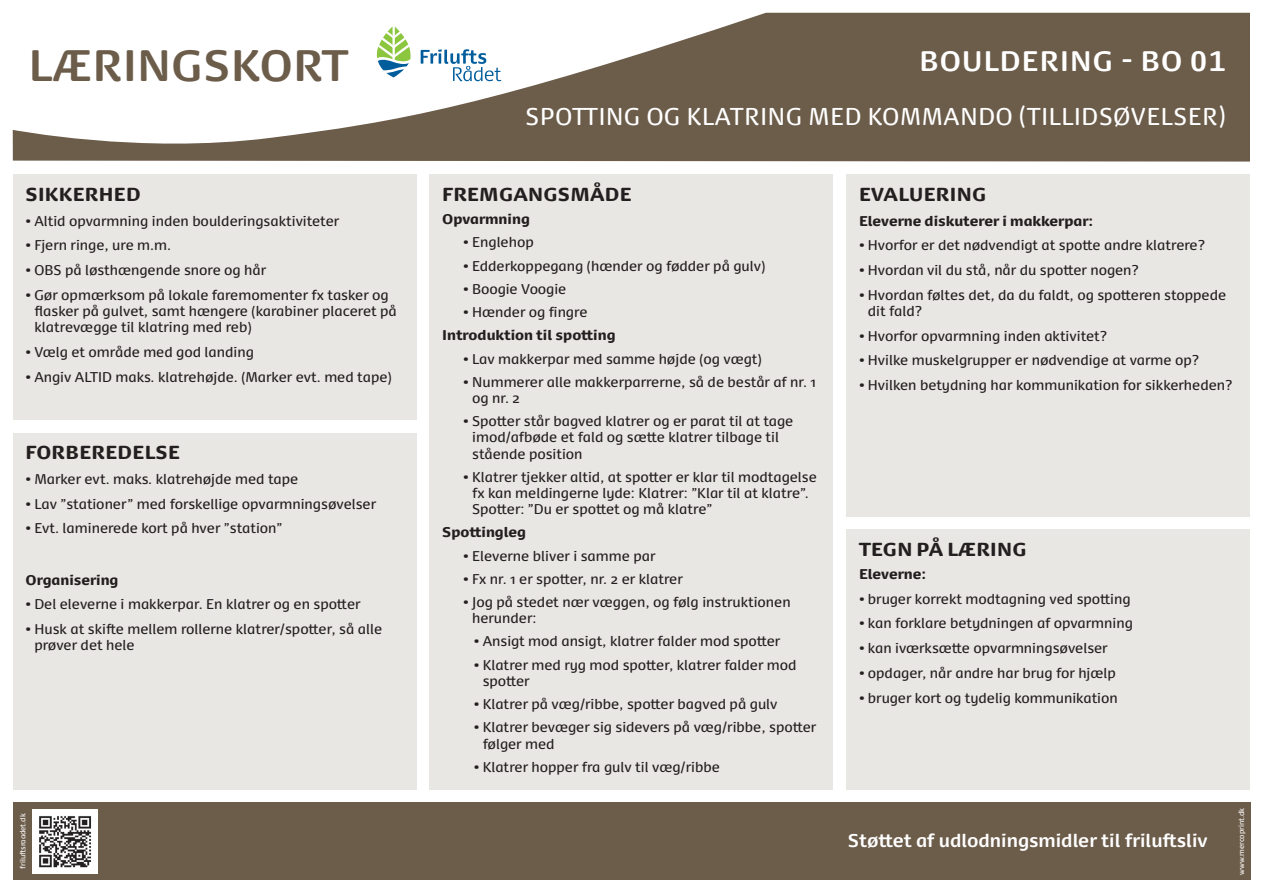
<style>
.page{position:relative;width:1263px;height:893px;background:#fff}
.page>*{position:absolute;margin:0;border:0;box-sizing:border-box;transform-origin:0 0}
.t1{font:700 42px "Dancer Pro";letter-spacing:.015em;color:#6c5c4a}
.t2{font:700 27px "Dancer Pro";letter-spacing:.045em;color:#fff}
.t3{font:23.25px "Dancer Pro";letter-spacing:.035em;color:#fff}
.t4{font:900 18px "Dancer Pro";letter-spacing:.015em;color:#231f20}
.t5{font:700 17.7px "Dancer Pro";color:#fff}
.t6{font:13.5px/16.2px "Dancer Pro";color:#231f20}
.t7{font:900 13.5px "Dancer Pro";color:#231f20}
.t8{font:7.2px "Dancer Pro";color:#fff}
.s1{font-weight:900}
</style>
<div class="page">
<div style="left:13px;top:802px;width:1237px;height:78px;background:#6c5c4a"></div>
<svg style="left:13px;top:13px;width:1237px;height:149px;fill:#6c5c4a"></svg>
<div style="left:846px;top:529px;width:404px;height:260px;background:#e9e7e3"></div>
<div style="left:13px;top:433px;width:404px;height:356px;background:#e9e7e3"></div>
<div style="left:13px;top:174px;width:404px;height:246px;background:#e9e7e3"></div>
<div style="left:429px;top:174px;width:404px;height:615px;background:#e9e7e3"></div>
<div style="left:846px;top:174px;width:404px;height:343px;background:#e9e7e3"></div>
<img style="left:33px;top:809px;width:64px;height:65px">
<svg style="left:421px;top:49px;width:80px;height:32px"></svg>
<svg style="left:377px;top:26px;width:34px;height:51px"></svg>
<p class="t1" style="left:29px;top:36px;width:321px">LÆRINGSKORT</p>
<p class="t4" style="left:26px;top:181px;width:117px">SIKKERHED</p>
<p class="t6" style="left:26px;top:212px;width:315px"><span class="s1">•</span> Altid opvarmning inden boulderingsaktiviteter</p>
<p class="t6" style="left:26px;top:237px;width:147px"><span class="s1">•</span> Fjern ringe, ure m.m.</p>
<p class="t6" style="left:26px;top:261px;width:242px"><span class="s1">•</span> OBS på løsthængende snore og hår</p>
<p class="t6" style="left:34px;top:286px;width:364px;text-indent:-9px"><span class="s1">•</span> Gør opmærksom på lokale faremomenter fx tasker og flasker på gulvet, samt hængere (karabiner placeret på klatrevægge til klatring med reb)</p>
<p class="t6" style="left:26px;top:343px;width:230px"><span class="s1">•</span> Vælg et område med god landing</p>
<p class="t6" style="left:26px;top:368px;width:368px"><span class="s1">•</span> Angiv ALTID maks. klatrehøjde. (Marker evt. med tape)</p>
<p class="t4" style="left:26px;top:439px;width:156px">FORBEREDELSE</p>
<p class="t6" style="left:26px;top:470px;width:274px"><span class="s1">•</span> Marker evt. maks. klatrehøjde med tape</p>
<p class="t6" style="left:26px;top:495px;width:352px"><span class="s1">•</span> Lav ”stationer” med forskellige opvarmningsøvelser</p>
<p class="t6" style="left:26px;top:520px;width:258px"><span class="s1">•</span> Evt. laminerede kort på hver ”station”</p>
<p class="t7" style="left:26px;top:569px;width:94px">Organisering</p>
<p class="t6" style="left:26px;top:596px;width:336px"><span class="s1">•</span> Del eleverne i makkerpar. En klatrer og en spotter</p>
<p class="t6" style="left:34px;top:620px;width:349px;text-indent:-9px"><span class="s1">•</span> Husk at skifte mellem rollerne klatrer/spotter, så alle prøver det hele</p>
<p class="t2" style="left:919px;top:42px;width:308px">BOULDERING - BO 01</p>
<p class="t3" style="left:526px;top:100px;width:701px">SPOTTING OG KLATRING MED KOMMANDO (TILLIDSØVELSER)</p>
<p class="t4" style="left:442px;top:181px;width:191px">FREMGANGSMÅDE</p>
<p class="t7" style="left:442px;top:209px;width:89px">Opvarmning</p>
<p class="t6" style="left:463px;top:234px;width:72px"><span class="s1">•</span> Englehop</p>
<p class="t6" style="left:463px;top:257px;width:304px"><span class="s1">•</span> Edderkoppegang (hænder og fødder på gulv)</p>
<p class="t6" style="left:463px;top:280px;width:104px"><span class="s1">•</span> Boogie Voogie</p>
<p class="t6" style="left:463px;top:303px;width:126px"><span class="s1">•</span> Hænder og fingre</p>
<p class="t7" style="left:442px;top:325px;width:175px">Introduktion til spotting</p>
<p class="t6" style="left:463px;top:350px;width:300px"><span class="s1">•</span> Lav makkerpar med samme højde (og vægt)</p>
<p class="t6" style="left:472px;top:373px;width:345px;text-indent:-9px"><span class="s1">•</span> Nummerer alle makkerparrerne, så de består af nr. 1 og nr. 2</p>
<p class="t6" style="left:472px;top:412px;width:323px;text-indent:-9px"><span class="s1">•</span> Spotter står bagved klatrer og er parat til at tage imod/afbøde et fald og sætte klatrer tilbage til stående position</p>
<p class="t6" style="left:472px;top:468px;width:346px;text-indent:-9px"><span class="s1">•</span> Klatrer tjekker altid, at spotter er klar til modtagelse fx kan meldingerne lyde: Klatrer: ”Klar til at klatre”.<br>Spotter: ”Du er spottet og må klatre”</p>
<p class="t7" style="left:442px;top:522px;width:85px">Spottingleg</p>
<p class="t6" style="left:463px;top:547px;width:194px"><span class="s1">•</span> Eleverne bliver i samme par</p>
<p class="t6" style="left:463px;top:570px;width:221px"><span class="s1">•</span> Fx nr. 1 er spotter, nr. 2 er klatrer</p>
<p class="t6" style="left:472px;top:593px;width:320px;text-indent:-9px"><span class="s1">•</span> Jog på stedet nær væggen, og følg instruktionen herunder:</p>
<p class="t6" style="left:474px;top:633px;width:308px"><span class="s1">•</span> Ansigt mod ansigt, klatrer falder mod spotter</p>
<p class="t6" style="left:483px;top:656px;width:315px;text-indent:-9px"><span class="s1">•</span> Klatrer med ryg mod spotter, klatrer falder mod spotter</p>
<p class="t6" style="left:474px;top:695px;width:305px"><span class="s1">•</span> Klatrer på væg/ribbe, spotter bagved på gulv</p>
<p class="t6" style="left:483px;top:719px;width:335px;text-indent:-9px"><span class="s1">•</span> Klatrer bevæger sig sidevers på væg/ribbe, spotter følger med</p>
<p class="t6" style="left:474px;top:758px;width:248px"><span class="s1">•</span> Klatrer hopper fra gulv til væg/ribbe</p>
<p class="t4" style="left:859px;top:181px;width:129px">EVALUERING</p>
<p class="t7" style="left:859px;top:210px;width:236px">Eleverne diskuterer i makkerpar:</p>
<p class="t6" style="left:859px;top:237px;width:347px"><span class="s1">•</span> Hvorfor er det nødvendigt at spotte andre klatrere?</p>
<p class="t6" style="left:859px;top:261px;width:281px"><span class="s1">•</span> Hvordan vil du stå, når du spotter nogen?</p>
<p class="t6" style="left:868px;top:286px;width:360px;text-indent:-9px"><span class="s1">•</span> Hvordan føltes det, da du faldt, og spotteren stoppede dit fald?</p>
<p class="t6" style="left:859px;top:327px;width:249px"><span class="s1">•</span> Hvorfor opvarmning inden aktivitet?</p>
<p class="t6" style="left:859px;top:352px;width:341px"><span class="s1">•</span> Hvilke muskelgrupper er nødvendige at varme op?</p>
<p class="t6" style="left:859px;top:376px;width:375px"><span class="s1">•</span> Hvilken betydning har kommunikation for sikkerheden?</p>
<p class="t4" style="left:859px;top:536px;width:169px">TEGN PÅ LÆRING</p>
<p class="t7" style="left:859px;top:564px;width:69px">Eleverne:</p>
<p class="t6" style="left:859px;top:590px;width:273px"><span class="s1">•</span> bruger korrekt modtagning ved spotting</p>
<p class="t6" style="left:859px;top:615px;width:276px"><span class="s1">•</span> kan forklare betydningen af opvarmning</p>
<p class="t6" style="left:859px;top:639px;width:250px"><span class="s1">•</span> kan iværksætte opvarmningsøvelser</p>
<p class="t6" style="left:859px;top:664px;width:258px"><span class="s1">•</span> opdager, når andre har brug for hjælp</p>
<p class="t6" style="left:859px;top:689px;width:260px"><span class="s1">•</span> bruger kort og tydelig kommunikation</p>
<p class="t8" style="left:18px;top:869px;width:57px;rotate:-90deg">friluftsraadet.dk</p>
<p class="t8" style="left:1236px;top:875px;width:68px;rotate:-90deg">www.mercoprint.dk</p>
<h3 class="t5" style="left:848px;top:828px;width:361px">Støttet af udlodningsmidler til friluftsliv</h3>
</div>
